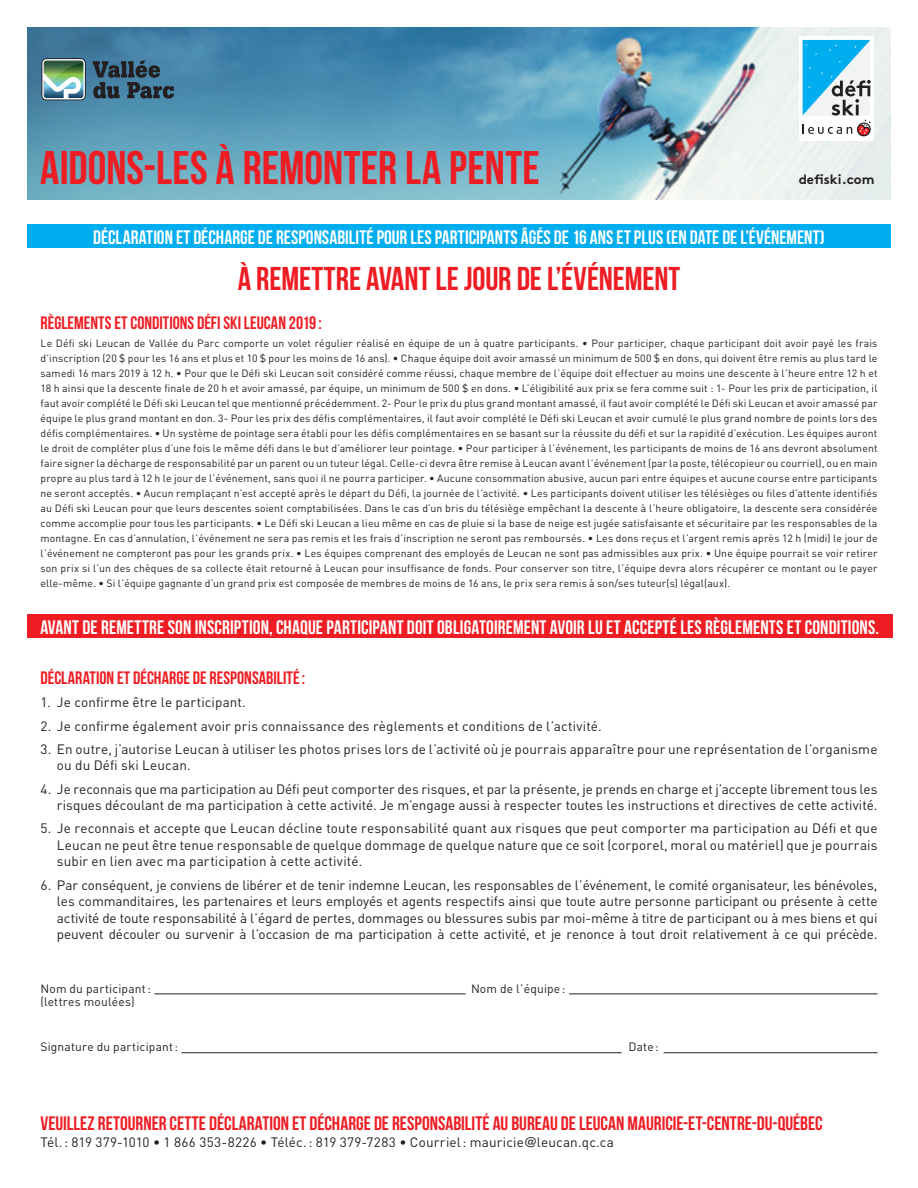
<style>
.page{position:relative;width:918px;height:1188px;background:#fff}
.page>*{position:absolute;margin:0;border:0;box-sizing:border-box;transform-origin:0 0}
.t1{font:700 47.1px "Bebas Neue";color:#ee1d23}
.t2{font:700 33px "Bebas Neue";letter-spacing:-.005em;color:#ee1d23}
.t3{font:700 19.5px "Bebas Neue";letter-spacing:.005em;color:#fff}
.t4{font:700 19.5px "Bebas Neue";color:#ee1d23}
.t5{font:700 18px "Bebas Neue";color:#ee1d23}
.t6{font:13.5px/16.5px "DIN";letter-spacing:.01em;color:#231f20;text-align:justify}
.t7{font:700 13.5px "Brown Pro";color:#231f20}
.t8{font:12px "DIN";letter-spacing:.015em;color:#231f20}
.t9{font:10.5px/15px "DIN";letter-spacing:.01em;color:#231f20;text-align:justify}
.s1{font-family:"Helvetica"}
</style>
<div class="page">
<img style="left:391px;top:27px;width:500px;height:173px">
<img style="left:27px;top:27px;width:364px;height:173px">
<div style="left:27px;top:615px;width:865px;height:23px;background:#ee1d23"></div>
<hr style="left:154px;top:994px;width:312px;height:1px;background:#231f20">
<hr style="left:181px;top:1052px;width:441px;height:1px;background:#231f20">
<hr style="left:569px;top:994px;width:309px;height:1px;background:#231f20">
<hr style="left:664px;top:1052px;width:214px;height:1px;background:#231f20">
<div style="left:27px;top:225px;width:864px;height:23px;background:#00aeef"></div>
<div style="left:42px;top:58px;width:44px;height:42px;background:#202d39;border-radius:5px"></div>
<svg style="left:42px;top:59px;width:43px;height:41px;background:#87ab97"></svg>
<svg style="left:93px;top:61px;width:81px;height:38px;background:#37596e"></svg>
<div style="left:799px;top:36px;width:75px;height:105px;background:linear-gradient(to right,#fff,#fff)"></div>
<svg style="left:803px;top:40px;width:68px;height:97px"></svg>
<h1 class="t1" style="left:40px;top:142px;width:501px">AIDONS-LES À REMONTER LA PENTE</h1>
<p class="t7" style="left:799px;top:168px;width:77px">defiski.com</p>
<h3 class="t3" style="left:93px;top:226px;width:733px">DÉCLARATION ET DÉCHARGE DE RESPONSABILITÉ POUR LES PARTICIPANTS ÂGÉS DE 16 ANS ET PLUS (EN DATE DE L’ÉVÉNEMENT)</h3>
<h2 class="t2" style="left:238px;top:260px;width:444px">À REMETTRE AVANT LE JOUR DE L’ÉVÉNEMENT</h2>
<h3 class="t5" style="left:40px;top:313px;width:283px">RÈGLEMENTS ET CONDITIONS DÉFI SKI LEUCAN 2019:</h3>
<p class="t9" style="left:40px;top:336px;width:839px">Le Défi ski Leucan de Vallée du Parc comporte un volet régulier réalisé en équipe de un à quatre participants. • Pour participer, chaque participant doit avoir payé les frais d’inscription (20 $ pour les 16 ans et plus et 10 $ pour les moins de 16 ans). • Chaque équipe doit avoir amassé un minimum de 500 $ en dons, qui doivent être remis au plus tard le samedi 16 mars 2019 à 12 h. • Pour que le Défi ski Leucan soit considéré comme réussi, chaque membre de l’équipe doit effectuer au moins une descente à l’heure entre 12 h et 18 h ainsi que la descente finale de 20 h et avoir amassé, par équipe, un minimum de 500 $ en dons. • L’éligibilité aux prix se fera comme suit : 1- Pour les prix de participation, il faut avoir complété le Défi ski Leucan tel que mentionné précédemment. 2- Pour le prix du plus grand montant amassé, il faut avoir complété le Défi ski Leucan et avoir amassé par équipe le plus grand montant en don. 3- Pour les prix des défis complémentaires, il faut avoir complété le Défi ski Leucan et avoir cumulé le plus grand nombre de points lors des défis complémentaires. • Un système de pointage sera établi pour les défis complémentaires en se basant sur la réussite du défi et sur la rapidité d’exécution. Les équipes auront le droit de compléter plus d’une fois le même défi dans le but d’améliorer leur pointage. • Pour participer à l’événement, les participants de moins de 16 ans devront absolument faire signer la décharge de responsabilité par un parent ou un tuteur légal. Celle-ci devra être remise à Leucan avant l’événement (par la poste, télécopieur ou courriel), ou en main propre au plus tard à 12 h le jour de l’événement, sans quoi il ne pourra participer. • Aucune consommation abusive, aucun pari entre équipes et aucune course entre participants ne seront acceptés. • Aucun remplaçant n’est accepté après le départ du Défi, la journée de l’activité. • Les participants doivent utiliser les télésièges ou files d’attente identifiés au Défi ski Leucan pour que leurs descentes soient comptabilisées. Dans le cas d’un bris du télésiège empêchant la descente à l’heure obligatoire, la descente sera considérée comme accomplie pour tous les participants. • Le Défi ski Leucan a lieu même en cas de pluie si la base de neige est jugée satisfaisante et sécuritaire par les responsables de la montagne. En cas d’annulation, l’événement ne sera pas remis et les frais d’inscription ne seront pas remboursés. • Les dons reçus et l’argent remis après 12 h (midi) le jour de l’événement ne compteront pas pour les grands prix. • Les équipes comprenant des employés de Leucan ne sont pas admissibles aux prix. • Une équipe pourrait se voir retirer son prix si l’un des chèques de sa collecte était retourné à Leucan pour insuffisance de fonds. Pour conserver son titre, l’équipe devra alors récupérer ce montant ou le payer elle-même. • Si l’équipe gagnante d’un grand prix est composée de membres de moins de 16 ans, le prix sera remis à son/ses tuteur(s) légal(aux).</p>
<h3 class="t3" style="left:40px;top:616px;width:840px">AVANT DE REMETTRE SON INSCRIPTION, CHAQUE PARTICIPANT DOIT OBLIGATOIREMENT AVOIR LU ET ACCEPTÉ LES RÈGLEMENTS ET CONDITIONS.</h3>
<h3 class="t5" style="left:40px;top:668px;width:266px">DÉCLARATION ET DÉCHARGE DE RESPONSABILITÉ:</h3>
<p class="t6" style="left:40px;top:694px;width:207px">1. Je confirme être le participant.</p>
<p class="t6" style="left:40px;top:717px;width:563px">2. Je confirme également avoir pris connaissance des règlements et conditions de l’activité.</p>
<p class="t6" style="left:57px;top:741px;width:822px;text-indent:-16px">3. En outre, j’autorise Leucan à utiliser les photos prises lors de l’activité où je pourrais apparaître pour une représentation de l’organisme ou du Défi ski Leucan.</p>
<p class="t6" style="left:40px;top:780px;width:839px;text-align:right">4. Je reconnais que ma participation au Défi peut comporter des risques, et par la présente, je prends en charge et j’accepte librement tous les risques découlant de ma participation à cette activité. Je m’engage aussi à respecter toutes les instructions et directives de cette activité.</p>
<p class="t6" style="left:57px;top:820px;width:822px;text-indent:-16px">5. Je reconnais et accepte que Leucan décline toute responsabilité quant aux risques que peut comporter ma participation au Défi et que Leucan ne peut être tenue responsable de quelque dommage de quelque nature que ce soit (corporel, moral ou matériel) que je pourrais subir en lien avec ma participation à cette activité.</p>
<p class="t6" style="left:57px;top:876px;width:822px;text-indent:-17px">6. Par conséquent, je conviens de libérer et de tenir indemne Leucan, les responsables de l’événement, le comité organisateur, les bénévoles, les commanditaires, les partenaires et leurs employés et agents respectifs ainsi que toute autre personne participant ou présente à cette activité de toute responsabilité à l’égard de pertes, dommages ou blessures subis par moi-même à titre de participant ou à mes biens et qui peuvent découler ou survenir à l’occasion de ma participation à cette activité, et je renonce à tout droit relativement à ce qui précède.</p>
<p class="t8" style="left:40px;top:981px;width:112px">Nom du participant:</p>
<p class="t8" style="left:471px;top:981px;width:96px">Nom de l’équipe:</p>
<p class="t8" style="left:40px;top:994px;width:96px">(lettres moulées)</p>
<p class="t8" style="left:40px;top:1040px;width:139px">Signature du participant:</p>
<p class="t8" style="left:628px;top:1040px;width:32px">Date:</p>
<h3 class="t4" style="left:41px;top:1113px;width:784px">VEUILLEZ RETOURNER CETTE DÉCLARATION ET DÉCHARGE DE RESPONSABILITÉ AU BUREAU DE LEUCAN MAURICIE-ET-CENTRE-DU-QUÉBEC</h3>
<p class="t6" style="left:40px;top:1133px;width:575px">Tél.: 819 379-1010 • 1 866 353-8226 • Téléc.: 819 379-7283 • Courriel: mauricie<span class="s1">@</span>leucan.qc.ca</p>
</div>
